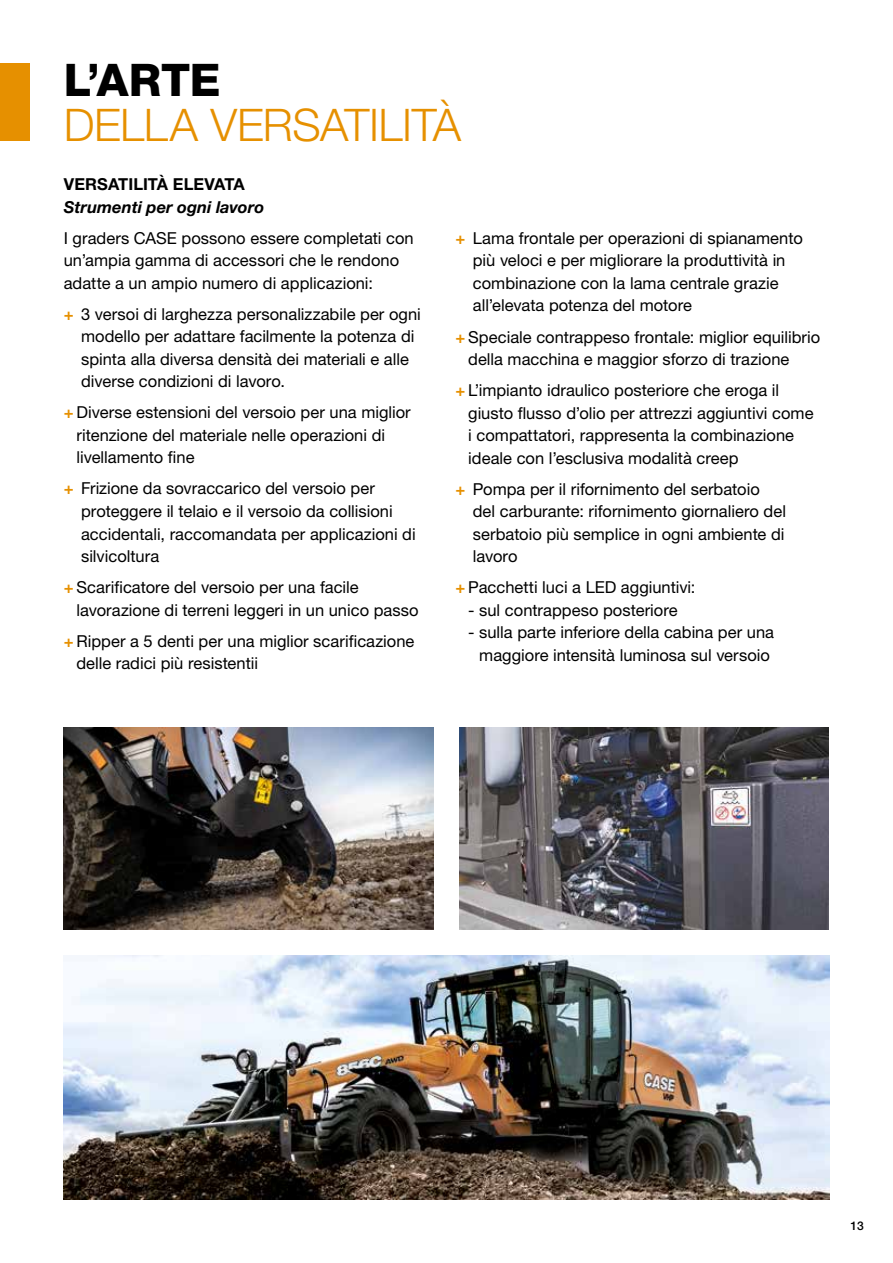
<style>
.page{position:relative;width:893px;height:1263px;background:#fff}
.page>*{position:absolute;margin:0;border:0;box-sizing:border-box;transform-origin:0 0}
.t1{font:300 45px "Helvetica Neue LT Pro";letter-spacing:-.01em;color:#e69000}
.t2{font:800 45px "Helvetica Neue LT Pro";color:#000}
.t3{font:16.5px/22.5px "Helvetica Neue LT Pro";color:#000}
.t4{font:italic 700 16.5px "Helvetica Neue LT Pro";color:#000}
.t5{font:700 16.5px "Helvetica Neue LT Pro";color:#000}
.t6{font:500 12px "Helvetica Neue LT Pro";color:#000}
.s1{font-weight:700;color:#e69000}
</style>
<div class="page">
<img style="left:64px;top:727px;width:370px;height:203px">
<img style="left:64px;top:955px;width:765px;height:244px">
<img style="left:459px;top:727px;width:369px;height:203px">
<div style="left:0;top:64px;width:30px;height:77px;background:#e69000"></div>
<h1 class="t2" style="left:64px;top:53px;width:158px">L’ARTE</h1>
<h1 class="t1" style="left:64px;top:97px;width:399px">DELLA VERSATILITÀ</h1>
<p class="t5" style="left:64px;top:174px;width:182px">VERSATILITÀ ELEVATA</p>
<p class="t4" style="left:64px;top:197px;width:202px">Strumenti per ogni lavoro</p>
<p class="t3" style="left:64px;top:227px;width:352px">I graders CASE possono essere completati con un’ampia gamma di accessori che le rendono adatte a un ampio numero di applicazioni:</p>
<p class="t3" style="left:81px;top:303px;width:341px;text-indent:-17px"><span class="s1">+</span> 3 versoi di larghezza personalizzabile per ogni modello per adattare facilmente la potenza di spinta alla diversa densità dei materiali e alle diverse condizioni di lavoro.</p>
<p class="t3" style="left:77px;top:401px;width:336px;text-indent:-13px"><span class="s1">+</span> Diverse estensioni del versoio per una miglior ritenzione del materiale nelle operazioni di livellamento fine</p>
<p class="t3" style="left:81px;top:477px;width:336px;text-indent:-17px"><span class="s1">+</span> Frizione da sovraccarico del versoio per proteggere il telaio e il versoio da collisioni accidentali, raccomandata per applicazioni di silvicoltura</p>
<p class="t3" style="left:77px;top:576px;width:344px;text-indent:-13px"><span class="s1">+</span> Scarificatore del versoio per una facile lavorazione di terreni leggeri in un unico passo</p>
<p class="t3" style="left:77px;top:629px;width:339px;text-indent:-13px"><span class="s1">+</span> Ripper a 5 denti per una miglior scarificazione delle radici più resistentii</p>
<p class="t3" style="left:473px;top:227px;width:331px;text-indent:-17px"><span class="s1">+</span> Lama frontale per operazioni di spianamento più veloci e per migliorare la produttività in combinazione con la lama centrale grazie all’elevata potenza del motore</p>
<p class="t3" style="left:468px;top:325px;width:353px;text-indent:-13px"><span class="s1">+</span> Speciale contrappeso frontale: miglior equilibrio della macchina e maggior sforzo di trazione</p>
<p class="t3" style="left:468px;top:379px;width:347px;text-indent:-13px"><span class="s1">+</span> L’impianto idraulico posteriore che eroga il giusto flusso d’olio per attrezzi aggiuntivi come i compattatori, rappresenta la combinazione ideale con l’esclusiva modalità creep</p>
<p class="t3" style="left:473px;top:477px;width:315px;text-indent:-17px"><span class="s1">+</span> Pompa per il rifornimento del serbatoio del carburante: rifornimento giornaliero del serbatoio più semplice in ogni ambiente di lavoro</p>
<p class="t3" style="left:455px;top:576px;width:242px"><span class="s1">+</span> Pacchetti luci a LED aggiuntivi:</p>
<p class="t3" style="left:468px;top:598px;width:211px">- sul contrappeso posteriore</p>
<p class="t3" style="left:468px;top:621px;width:307px;text-align:center">- sulla parte inferiore della cabina per una maggiore intensità luminosa sul versoio</p>
<p class="t6" style="left:850px;top:1218px;width:15px">13</p>
</div>
